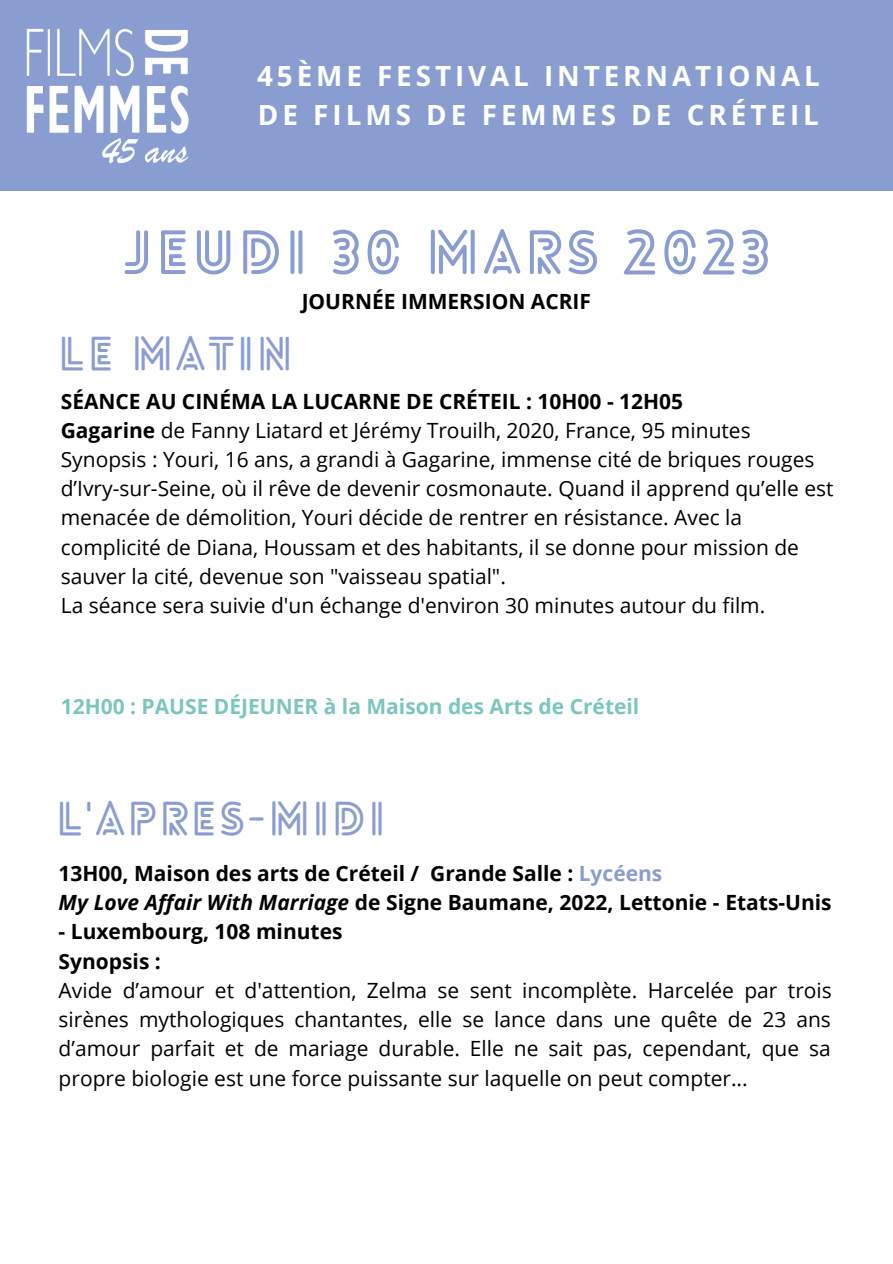
<style>
.page{position:relative;width:893px;height:1264px;background:#fff}
.page>*{position:absolute;margin:0;border:0;box-sizing:border-box;transform-origin:0 0}
.t1{font:700 59.4px "Lovelo Line";letter-spacing:.06em;color:#899dd0}
.t2{font:700 45.9px "Lovelo Line";letter-spacing:.06em;color:#899dd0}
.t3{font:700 27.9px/38.8px "Open Sans";letter-spacing:.14em;color:#fff}
.t4{font:21px/29.2px "Open Sans";color:#000}
.t5{font:700 21px/29.2px "Open Sans";color:#000}
.t6{font:700 21px "Open Sans";color:#7ac6be}
.s1{font-weight:700}
.s2{color:#899dd0}
.s3{font-style:italic}
</style>
<div class="page">
<div style="left:0;top:0;width:892px;height:191px;background:#899dd0"></div>
<img style="left:26px;top:28px;width:163px;height:136px">
<h3 class="t3" style="left:257px;top:56px;width:564px">45ÈME FESTIVAL INTERNATIONAL<br>DE FILMS DE FEMMES DE CRÉTEIL</h3>
<h1 class="t1" style="left:123px;top:229px;width:649px">JEUDI 30 MARS 2023</h1>
<p class="t5" style="left:301px;top:286px;width:291px">JOURNÉE IMMERSION ACRIF</p>
<h2 class="t2" style="left:59px;top:336px;width:235px">LE MATIN</h2>
<p class="t4" style="left:61px;top:386px;width:774px"><span class="s1">SÉANCE AU CINÉMA LA LUCARNE DE CRÉTEIL : 10H00 - 12H05<br>Gagarine</span> de Fanny Liatard et Jérémy Trouilh, 2020, France, 95 minutes Synopsis : Youri, 16 ans, a grandi à Gagarine, immense cité de briques rouges d’Ivry-sur-Seine, où il rêve de devenir cosmonaute. Quand il apprend qu’elle est menacée de démolition, Youri décide de rentrer en résistance. Avec la complicité de Diana, Houssam et des habitants, il se donne pour mission de sauver la cité, devenue son "vaisseau spatial".<br>La séance sera suivie d'un échange d'environ 30 minutes autour du film.</p>
<p class="t6" style="left:61px;top:691px;width:580px">12H00 : PAUSE DÉJEUNER à la Maison des Arts de Créteil</p>
<h2 class="t2" style="left:56px;top:801px;width:330px">L'APRES-MIDI</h2>
<p class="t5" style="left:59px;top:858px;width:774px">13H00, Maison des arts de Créteil / Grande Salle : <span class="s2">Lycéens<br></span><span class="s3">My Love Affair With Marriage</span> de Signe Baumane, 2022, Lettonie - Etats-Unis</p>
<p class="t5" style="left:59px;top:916px;width:285px">- Luxembourg, 108 minutes<br>Synopsis :</p>
<p class="t4" style="left:59px;top:975px;width:774px;text-align:justify">Avide d’amour et d'attention, Zelma se sent incomplète. Harcelée par trois sirènes mythologiques chantantes, elle se lance dans une quête de 23 ans d’amour parfait et de mariage durable. Elle ne sait pas, cependant, que sa propre biologie est une force puissante sur laquelle on peut compter...</p>
</div>
